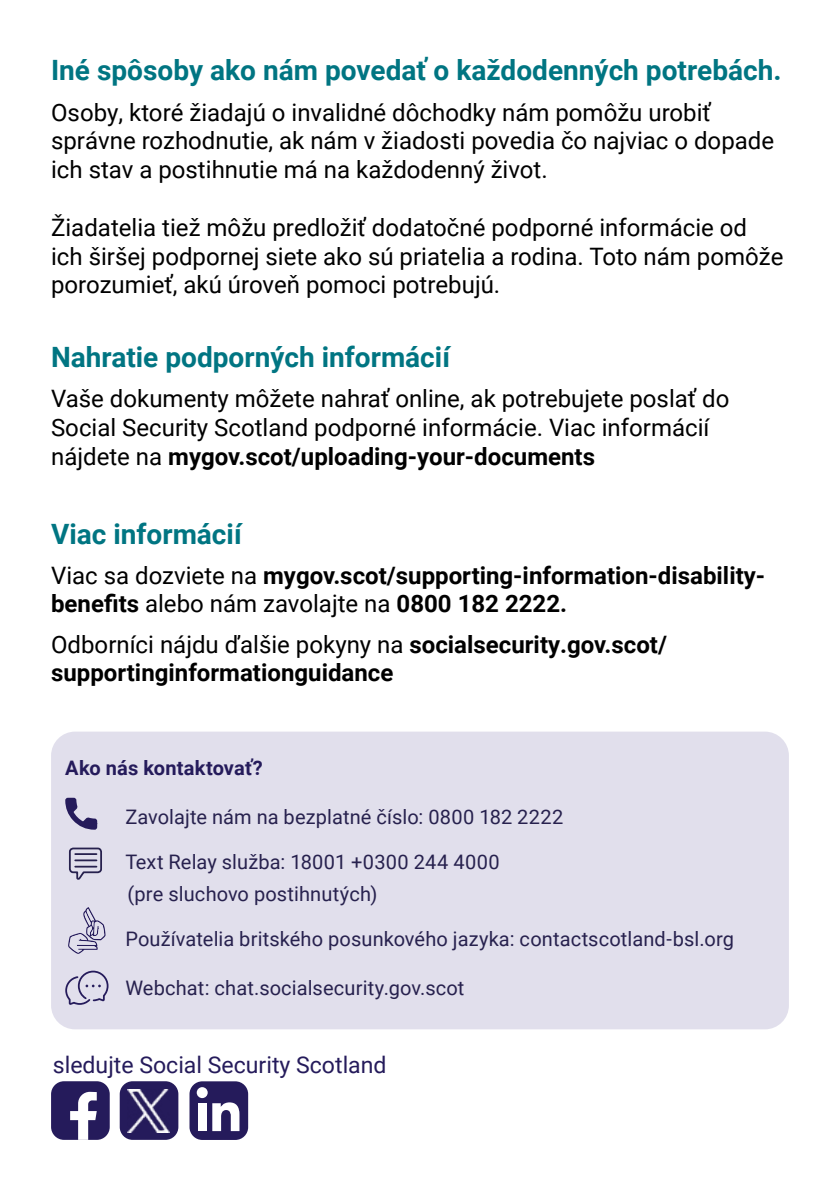
<style>
.page{position:relative;width:840px;height:1191px;background:#fff}
.page>*{position:absolute;margin:0;border:0;box-sizing:border-box;transform-origin:0 0}
.t1{font:700 28px "Roboto";color:#007582}
.t2{font:24px/28.8px "Roboto";color:#000}
.t3{font:700 24px/28.8px "Roboto";color:#000}
.t4{font:23px "Roboto";color:#251b5b}
.text_tab_10mm{font:20px/32px "Roboto";letter-spacing:.005em;color:#27214e}
.hd_15pt{font:700 20px "Roboto";letter-spacing:.01em;color:#251b5b}
.s1{font-weight:700}
.s2{font-weight:400}
</style>
<div class="page">
<div style="left:51px;top:731px;width:737px;height:298px;background:#e1dfec;border-radius:24px"></div>
<svg style="left:65px;top:797px;width:33px;height:33px"></svg>
<svg style="left:65px;top:970px;width:44px;height:35px"></svg>
<svg style="left:68px;top:907px;width:37px;height:47px"></svg>
<svg style="left:69px;top:847px;width:33px;height:32px"></svg>
<hr style="left:75px;top:853px;width:21px;height:2px;background:#27214e">
<hr style="left:75px;top:859px;width:21px;height:2px;background:#27214e">
<hr style="left:75px;top:865px;width:21px;height:2px;background:#27214e">
<div style="left:51px;top:1081px;width:59px;height:58px;background:#251b5b;border-radius:13px"></div>
<svg style="left:70px;top:1091px;width:27px;height:48px"></svg>
<div style="left:120px;top:1081px;width:58px;height:58px;background:#251b5b;border-radius:13px"></div>
<div style="left:189px;top:1081px;width:59px;height:59px;background:#251b5b;border-radius:13px"></div>
<div style="left:198px;top:1103px;width:9px;height:28px;background:#fff"></div>
<svg style="left:212px;top:1102px;width:27px;height:29px"></svg>
<div style="left:197px;top:1087px;width:10px;height:11px;background:#fff;border-radius:50%"></div>
<img style="left:128px;top:1089px;width:41px;height:43px">
<p class="t1" style="left:51px;top:51px;width:731px">Iné spôsoby ako nám povedať o každodenných potrebách.</p>
<p class="t2" style="left:51px;top:97px;width:724px">Osoby, ktoré žiadajú o invalidné dôchodky nám pomôžu urobiť správne rozhodnutie, ak nám v žiadosti povedia čo najviac o dopade ich stav a postihnutie má na každodenný život.</p>
<p class="t2" style="left:51px;top:212px;width:733px">Žiadatelia tiež môžu predložiť dodatočné podporné informácie od ich širšej podpornej siete ako sú priatelia a rodina. Toto nám pomôže porozumieť, akú úroveň pomoci potrebujú.</p>
<p class="t1" style="left:51px;top:337px;width:400px">Nahratie podporných informácií</p>
<p class="t2" style="left:51px;top:383px;width:679px">Vaše dokumenty môžete nahrať online, ak potrebujete poslať do<br>Social Security Scotland podporné informácie. Viac informácií nájdete na <span class="s1">mygov.scot/uploading-your-documents</span></p>
<p class="t1" style="left:51px;top:514px;width:192px">Viac informácií</p>
<p class="t3" style="left:51px;top:560px;width:715px"><span class="s2">Viac sa dozviete na</span> mygov.scot/supporting-information-disability&shy;benefits <span class="s2">alebo nám zavolajte na</span> 0800 182 2222.</p>
<p class="t3" style="left:51px;top:629px;width:617px"><span class="s2">Odborníci nájdu ďalšie pokyny na</span> socialsecurity.gov.scot/ supportinginformationguidance</p>
<p class="hd_15pt" style="left:65px;top:754px;width:199px">Ako nás kontaktovať?</p>
<p class="text_tab_10mm" style="left:125px;top:800px;width:439px">Zavolajte nám na bezplatné číslo: 0800 182 2222</p>
<p class="text_tab_10mm" style="left:125px;top:845px;width:376px">Text Relay služba: 18001 +0300 244 4000 (pre sluchovo postihnutých)</p>
<p class="text_tab_10mm" style="left:125px;top:922px;width:610px">Používatelia britského posunkového jazyka: contactscotland-bsl.org</p>
<p class="text_tab_10mm" style="left:125px;top:971px;width:340px">Webchat: chat.socialsecurity.gov.scot</p>
<p class="t4" style="left:53px;top:1048px;width:335px">sledujte Social Security Scotland</p>
</div>
